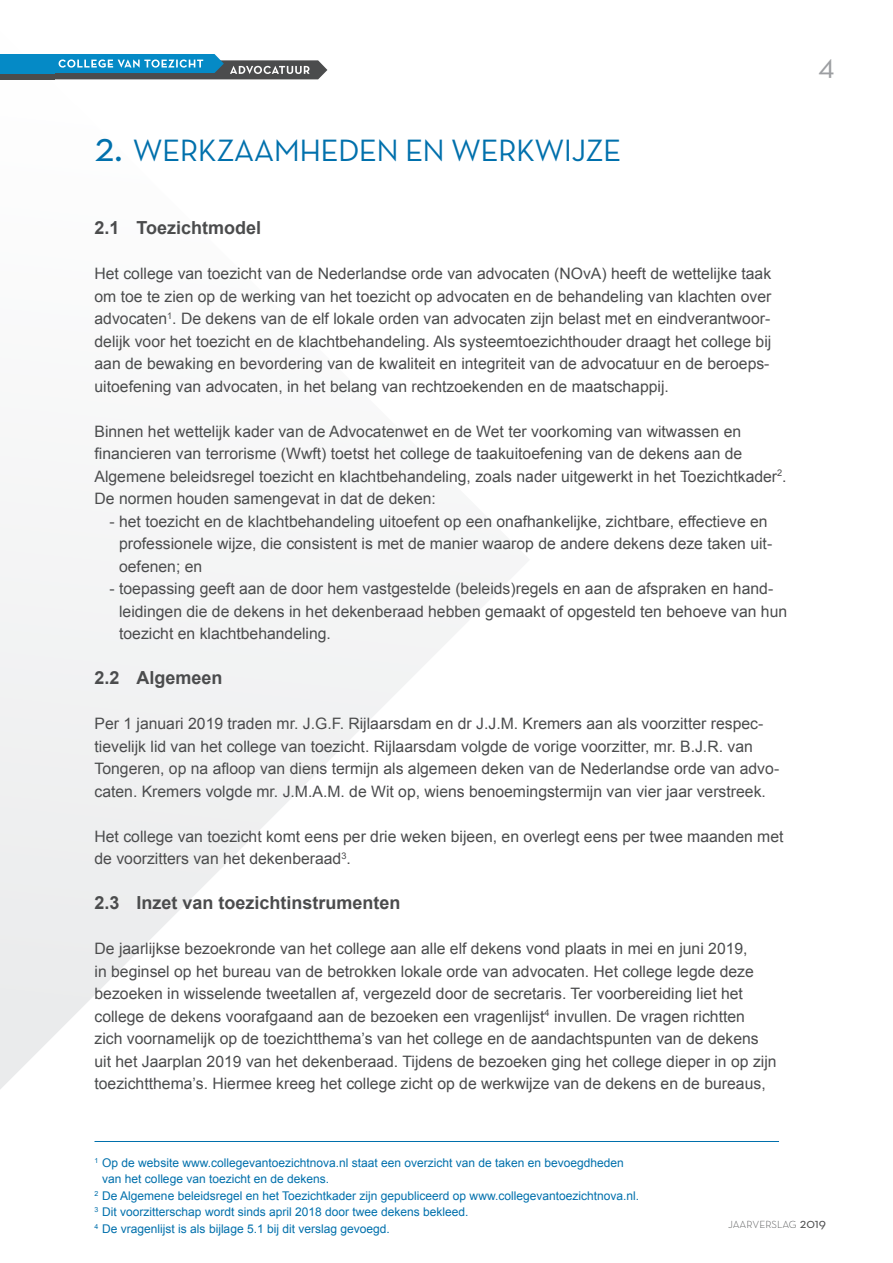
<style>
.page{position:relative;width:893px;height:1263px;background:#fff}
.page>*{position:absolute;margin:0;border:0;box-sizing:border-box;transform-origin:0 0}
.t1{font:31.35px "Neutra Text";letter-spacing:-.02em;color:#0070ac}
.t2{font:30.9px "Neutra Text";color:#9d9fa2}
.t3{font:700 18px "Arial";color:#4b4c4d}
.t4{font:15.75px/22.5px "Arial";color:#4b4c4d}
.t5{font:12px/16.5px "Arial";color:#0070ac}
.t6{font:300 10.5px "Neutra Text";color:#4b4c4d}
.s1{font-size:43.35px}
.s2{font-weight:400;font-size:14.1px}
</style>
<div class="page">
<svg style="left:0;top:69px;width:507px;height:1020px"></svg>
<svg style="left:54px;top:54px;width:273px;height:25px"></svg>
<div style="left:0;top:60px;width:54px;height:19px;background:linear-gradient(to right,#4b4c4d,#4b4c4d)"></div>
<div style="left:0;top:54px;width:54px;height:19px;background:#058ac6"></div>
<hr style="left:95px;top:1141px;width:684px;height:1px;background:#0070ac">
<p class="t1" style="left:95px;top:132px;width:528px"><span class="s1">2.</span> WERKZAAMHEDEN EN WERKWIJZE</p>
<p class="t3" style="left:95px;top:216px;width:168px">2.1 Toezichtmodel</p>
<p class="t4" style="left:95px;top:262px;width:678px;text-align:justify">Het college van toezicht van de Nederlandse orde van advocaten (NOvA) heeft de wettelijke taak om toe te zien op de werking van het toezicht op advocaten en de behandeling van klachten over advocaten<sup>1</sup>. De dekens van de elf lokale orden van advocaten zijn belast met en eindverantwoor&shy;delijk voor het toezicht en de klachtbehandeling. Als systeemtoezichthouder draagt het college bij aan de bewaking en bevordering van de kwaliteit en integriteit van de advocatuur en de beroeps&shy;uitoefening van advocaten, in het belang van rechtzoekenden en de maatschappij.</p>
<p class="t4" style="left:95px;top:420px;width:648px">Binnen het wettelijk kader van de Advocatenwet en de Wet ter voorkoming van witwassen en</p>
<p class="t4" style="left:95px;top:442px;width:694px">financieren van terrorisme (Wwft) toetst het college de taakuitoefening van de dekens aan de<br>Algemene beleidsregel toezicht en klachtbehandeling, zoals nader uitgewerkt in het Toezichtkader<sup>2</sup>.</p>
<p class="t4" style="left:95px;top:487px;width:343px">De normen houden samengevat in dat de deken:</p>
<p class="t4" style="left:119px;top:510px;width:655px;text-indent:-10px">- het toezicht en de klachtbehandeling uitoefent op een onafhankelijke, zichtbare, effectieve en professionele wijze, die consistent is met de manier waarop de andere dekens deze taken uit&shy;oefenen; en</p>
<p class="t4" style="left:119px;top:577px;width:670px;text-indent:-10px">- toepassing geeft aan de door hem vastgestelde (beleids)regels en aan de afspraken en hand&shy;leidingen die de dekens in het dekenberaad hebben gemaakt of opgesteld ten behoeve van hun toezicht en klachtbehandeling.</p>
<p class="t3" style="left:95px;top:666px;width:130px">2.2 Algemeen</p>
<p class="t4" style="left:95px;top:712px;width:686px">Per 1 januari 2019 traden mr. J.G.F. Rijlaarsdam en dr J.J.M. Kremers aan als voorzitter respec&shy;tievelijk lid van het college van toezicht. Rijlaarsdam volgde de vorige voorzitter, mr. B.J.R. van Tongeren, op na afloop van diens termijn als algemeen deken van de Nederlandse orde van advo&shy;caten. Kremers volgde mr. J.M.A.M. de Wit op, wiens benoemingstermijn van vier jaar verstreek.</p>
<p class="t4" style="left:95px;top:825px;width:690px">Het college van toezicht komt eens per drie weken bijeen, en overlegt eens per twee maanden met de voorzitters van het dekenberaad<sup>3</sup>.</p>
<p class="t3" style="left:95px;top:891px;width:308px">2.3 Inzet van toezichtinstrumenten</p>
<p class="t4" style="left:95px;top:937px;width:684px">De jaarlijkse bezoekronde van het college aan alle elf dekens vond plaats in mei en juni 2019,<br>in beginsel op het bureau van de betrokken lokale orde van advocaten. Het college legde deze bezoeken in wisselende tweetallen af, vergezeld door de secretaris. Ter voorbereiding liet het college de dekens voorafgaand aan de bezoeken een vragenlijst<sup>4</sup> invullen. De vragen richtten zich voornamelijk op de toezichtthema’s van het college en de aandachtspunten van de dekens uit het Jaarplan 2019 van het dekenberaad. Tijdens de bezoeken ging het college dieper in op zijn toezichtthema’s. Hiermee kreeg het college zicht op de werkwijze van de dekens en de bureaus,</p>
<h2 class="t2" style="left:819px;top:46px;width:18px">4</h2>
<p class="t5" style="left:102px;top:1154px;width:523px;text-indent:-8px"><sup>1</sup> Op de website www.collegevantoezichtnova.nl staat een overzicht van de taken en bevoegdheden van het college van toezicht en de dekens.</p>
<p class="t5" style="left:95px;top:1187px;width:546px"><sup>2</sup> De Algemene beleidsregel en het Toezichtkader zijn gepubliceerd op www.collegevantoezichtnova.nl.</p>
<p class="t5" style="left:95px;top:1204px;width:375px"><sup>3</sup> Dit voorzitterschap wordt sinds april 2018 door twee dekens bekleed.</p>
<p class="t5" style="left:95px;top:1220px;width:297px"><sup>4</sup> De vragenlijst is als bijlage 5.1 bij dit verslag gevoegd.</p>
<p class="t6" style="left:728px;top:1218px;width:100px">JAARVERSLAG <span class="s2">2019</span></p>
</div>
